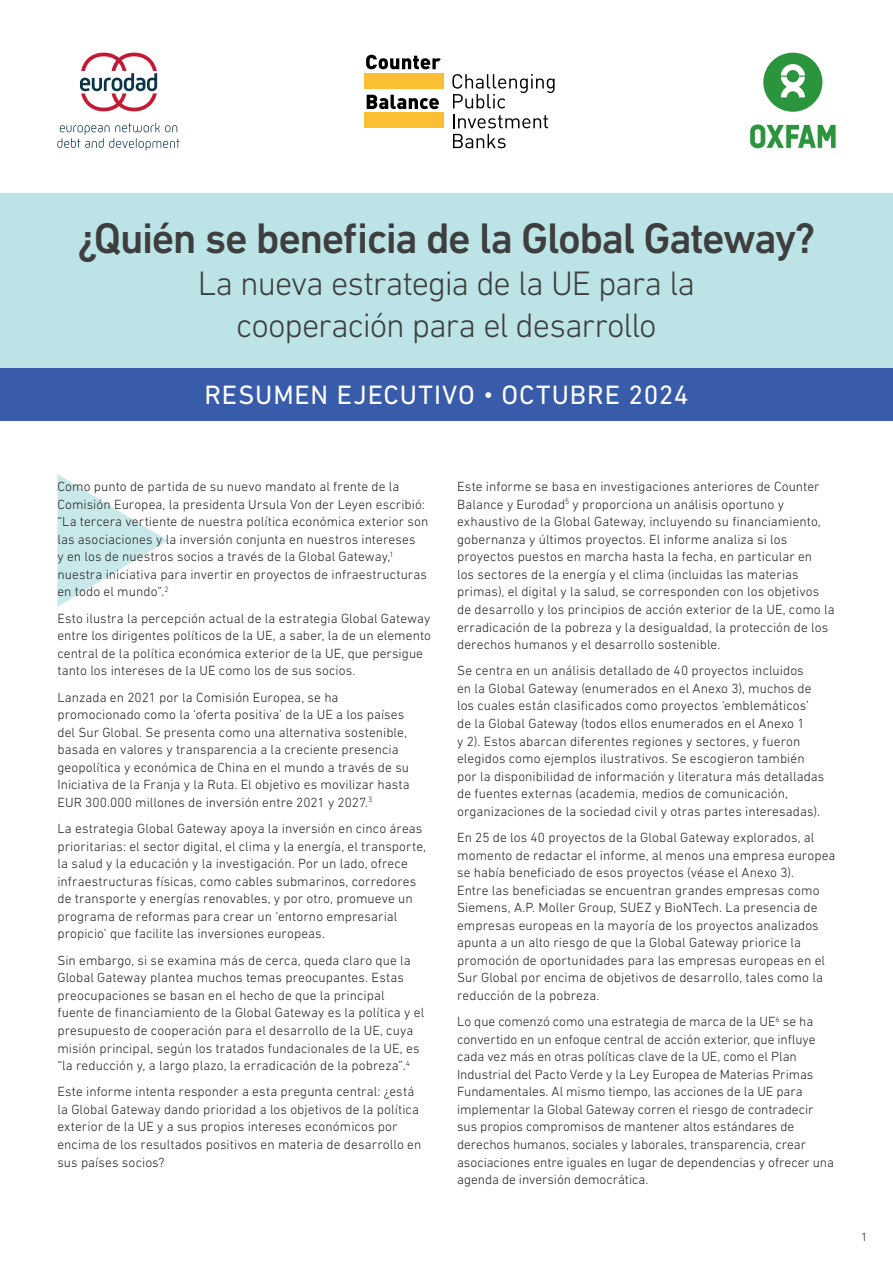
<style>
.page{position:relative;width:893px;height:1263px;background:#fff}
.page>*{position:absolute;margin:0;border:0;box-sizing:border-box;transform-origin:0 0}
.report_title{font:500 43.5px "DIN Next LT Pro";letter-spacing:-.035em;color:#3e3e3f}
.report_title-2{font:300 34.5px/42px "DIN Next LT Pro";letter-spacing:-.03em;color:#3e3e3f;text-align:center}
.report_title-3{font:27px "DIN Next LT Pro";letter-spacing:.03em;color:#fff}
.body{font:300 13.5px/17.5px "DIN Next LT Pro";letter-spacing:.005em;color:#231f20}
.body-2{font:300 12px "DIN Next LT Pro";color:#231f20}
.s1{font-size:22.5px}
</style>
<div class="page">
<div style="left:0;top:193px;width:893px;height:175px;background:#bce3e5"></div>
<div style="left:0;top:368px;width:893px;height:53px;background:#385caa"></div>
<svg style="left:57px;top:474px;width:111px;height:133px"></svg>
<svg style="left:80px;top:53px;width:77px;height:58px"></svg>
<svg style="left:57px;top:123px;width:123px;height:27px"></svg>
<svg style="left:763px;top:53px;width:59px;height:59px"></svg>
<svg style="left:750px;top:124px;width:86px;height:24px"></svg>
<svg style="left:366px;top:55px;width:75px;height:14px"></svg>
<svg style="left:367px;top:95px;width:72px;height:14px"></svg>
<div style="left:364px;top:73px;width:80px;height:16px;background:#fabf33"></div>
<div style="left:364px;top:112px;width:80px;height:16px;background:#fabf33"></div>
<svg style="left:452px;top:74px;width:103px;height:34px"></svg>
<svg style="left:453px;top:114px;width:95px;height:14px"></svg>
<svg style="left:453px;top:134px;width:53px;height:14px"></svg>
<p class="report_title" style="left:78px;top:213px;width:739px">¿Quién se beneficia de la Global Gateway?</p>
<p class="report_title-2" style="left:198px;top:262px;width:499px">La nueva estrategia de la UE para la cooperación para el desarrollo</p>
<p class="report_title-3" style="left:204px;top:379px;width:486px">RESUMEN EJECUTIVO <span class="s1">•</span> OCTUBRE 2024</p>
<p class="body" style="left:57px;top:478px;width:372px">Como punto de partida de su nuevo mandato al frente de la Comisión Europea, la presidenta Ursula Von der Leyen escribió: “La tercera vertiente de nuestra política económica exterior son las asociaciones y la inversión conjunta en nuestros intereses<br>y en los de nuestros socios a través de la Global Gateway,<sup>1 </sup>nuestra iniciativa para invertir en proyectos de infraestructuras en todo el mundo”.<sup>2</sup></p>
<p class="body" style="left:57px;top:609px;width:375px">Esto ilustra la percepción actual de la estrategia Global Gateway entre los dirigentes políticos de la UE, a saber, la de un elemento central de la política económica exterior de la UE, que persigue tanto los intereses de la UE como los de sus socios.</p>
<p class="body" style="left:57px;top:688px;width:354px">Lanzada en 2021 por la Comisión Europea, se ha promocionado como la ‘oferta positiva’ de la UE a los países del Sur Global. Se presenta como una alternativa sostenible, basada en valores y transparencia a la creciente presencia geopolítica y económica de China en el mundo a través de su Iniciativa de la Franja y la Ruta. El objetivo es movilizar hasta EUR 300.000 millones de inversión entre 2021 y 2027.<sup>3</sup></p>
<p class="body" style="left:57px;top:820px;width:370px">La estrategia Global Gateway apoya la inversión en cinco áreas prioritarias: el sector digital, el clima y la energía, el transporte, la salud y la educación y la investigación. Por un lado, ofrece infraestructuras físicas, como cables submarinos, corredores de transporte y energías renovables, y por otro, promueve un programa de reformas para crear un ‘entorno empresarial propicio’ que facilite las inversiones europeas.</p>
<p class="body" style="left:57px;top:951px;width:368px">Sin embargo, si se examina más de cerca, queda claro que la Global Gateway plantea muchos temas preocupantes. Estas preocupaciones se basan en el hecho de que la principal fuente de financiamiento de la Global Gateway es la política y el presupuesto de cooperación para el desarrollo de la UE, cuya misión principal, según los tratados fundacionales de la UE, es “la reducción y, a largo plazo, la erradicación de la pobreza”.<sup>4</sup></p>
<p class="body" style="left:57px;top:1083px;width:365px">Este informe intenta responder a esta pregunta central: ¿está la Global Gateway dando prioridad a los objetivos de la política exterior de la UE y a sus propios intereses económicos por encima de los resultados positivos en materia de desarrollo en sus países socios?</p>
<p class="body" style="left:457px;top:478px;width:379px">Este informe se basa en investigaciones anteriores de Counter Balance y Eurodad<sup>5</sup> y proporciona un análisis oportuno y exhaustivo de la Global Gateway, incluyendo su financiamiento, gobernanza y últimos proyectos. El informe analiza si los proyectos puestos en marcha hasta la fecha, en particular en<br>los sectores de la energía y el clima (incluidas las materias primas), el digital y la salud, se corresponden con los objetivos de desarrollo y los principios de acción exterior de la UE, como la erradicación de la pobreza y la desigualdad, la protección de los derechos humanos y el desarrollo sostenible.</p>
<p class="body" style="left:457px;top:662px;width:369px">Se centra en un análisis detallado de 40 proyectos incluidos<br>en la Global Gateway (enumerados en el Anexo 3), muchos de los cuales están clasificados como proyectos ‘emblemáticos’ de la Global Gateway (todos ellos enumerados en el Anexo 1<br>y 2). Estos abarcan diferentes regiones y sectores, y fueron elegidos como ejemplos ilustrativos. Se escogieron también por la disponibilidad de información y literatura más detalladas de fuentes externas (academia, medios de comunicación, organizaciones de la sociedad civil y otras partes interesadas).</p>
<p class="body" style="left:457px;top:828px;width:380px">En 25 de los 40 proyectos de la Global Gateway explorados, al momento de redactar el informe, al menos una empresa europea se había beneficiado de esos proyectos (véase el Anexo 3).<br>Entre las beneficiadas se encuentran grandes empresas como Siemens, A.P. Moller Group, SUEZ y BioNTech. La presencia de empresas europeas en la mayoría de los proyectos analizados apunta a un alto riesgo de que la Global Gateway priorice la promoción de oportunidades para las empresas europeas en el Sur Global por encima de objetivos de desarrollo, tales como la reducción de la pobreza.</p>
<p class="body" style="left:457px;top:1013px;width:378px">Lo que comenzó como una estrategia de marca de la UE<sup>6</sup> se ha convertido en un enfoque central de acción exterior, que influye cada vez más en otras políticas clave de la UE, como el Plan Industrial del Pacto Verde y la Ley Europea de Materias Primas Fundamentales. Al mismo tiempo, las acciones de la UE para implementar la Global Gateway corren el riesgo de contradecir sus propios compromisos de mantener altos estándares de derechos humanos, sociales y laborales, transparencia, crear asociaciones entre iguales en lugar de dependencias y ofrecer una agenda de inversión democrática.</p>
<p class="body-2" style="left:861px;top:1230px;width:8px">1</p>
</div>
